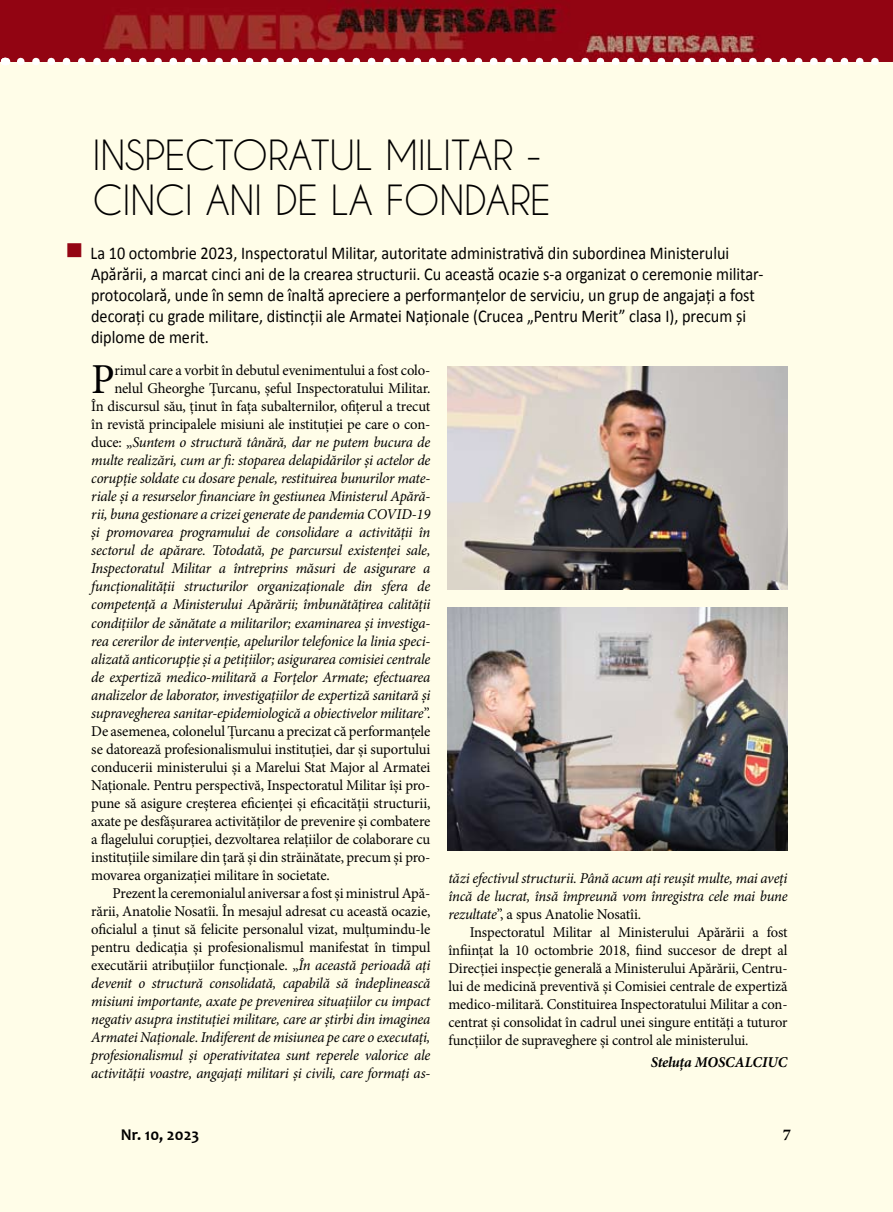
<style>
.page{position:relative;width:893px;height:1212px;background:#fff}
.page>*{position:absolute;margin:0;border:0;box-sizing:border-box;transform-origin:0 0}
.t1{font:42.75px "Minion Pro";color:#000}
.t2{font:39px/45px "Caviar Dreams";letter-spacing:-.01em;color:#000}
.t3{font:18px/21px "Calibri";color:#000;scale:.9 1}
.t4{font:700 16.5px "Candara";color:#000}
.t5{font:700 16.5px "Minion Pro";color:#000}
.t6{font:italic 15px/18px "Minion Pro";letter-spacing:-.02em;color:#000;text-align:justify}
.t7{font:15px/18px "Minion Pro";letter-spacing:-.01em;color:#000;text-align:justify}
.t8{font:italic 700 15px "Minion Pro";letter-spacing:-.01em;color:#000}
.s1{color:#940513}
.s2{font-style:normal}
</style>
<div class="page">
<div style="left:0;top:54px;width:893px;height:1158px;background:#fffde8"></div>
<img style="left:447px;top:366px;width:341px;height:224px">
<img style="left:448px;top:608px;width:339px;height:243px">
<img style="left:0;top:0;width:892px;height:61px">
<svg style="left:21px;top:58px;width:872px;height:7px"></svg>
<svg style="left:0;top:58px;width:7px;height:7px"></svg>
<h2 class="t2" style="left:93px;top:132px;width:460px">I NSPECTORATUL MILITAR -<br>CINCI ANI DE LA FONDARE</h2>
<p class="t3" style="left:91px;top:242px;width:748px;text-indent:-26px"><span class="s1">■</span> La 10 octombrie 2023, Inspectoratul Militar, autoritate administrativă din subordinea Ministerului Apărării, a marcat cinci ani de la crearea structurii. Cu această ocazie s-a organizat o ceremonie militar&shy;protocolară, unde în semn de înaltă apreciere a performanțelor de serviciu, un grup de angajați a fost decorați cu grade militare, distincții ale Armatei Naționale (Crucea „Pentru Merit” clasa I), precum și diplome de merit.</p>
<h1 class="t1" style="left:91px;top:351px;width:25px">P</h1>
<p class="t7" style="left:114px;top:362px;width:317px">rimul care a vorbit în debutul evenimentului a fost colo-</p>
<p class="t7" style="left:114px;top:380px;width:317px">nelul Gheorghe Țurcanu, șeful Inspectoratului Militar.</p>
<p class="t7" style="left:91px;top:398px;width:341px">În discursul său, ținut în fața subalternilor, ofițerul a trecut</p>
<p class="t7" style="left:91px;top:416px;width:341px">în revistă principalele misiuni ale instituției pe care o con-</p>
<p class="t6" style="left:91px;top:434px;width:341px"><span class="s2">duce: „</span>Suntem o structură tânără, dar ne putem bucura de</p>
<p class="t6" style="left:91px;top:452px;width:341px">multe realizări, cum ar fi: stoparea delapidărilor și actelor de</p>
<p class="t6" style="left:91px;top:470px;width:341px">corupție soldate cu dosare penale, restituirea bunurilor mate-</p>
<p class="t6" style="left:91px;top:488px;width:341px">riale și a resurselor financiare în gestiunea Ministerul Apără-</p>
<p class="t6" style="left:91px;top:506px;width:295px">rii, buna gestionare a crizei generate de pandemia Covid</p>
<p class="t6" style="left:91px;top:506px;width:341px;text-indent:320px">-19 și promovarea programului de consolidare a activității în sectorul de apărare. Totodată, pe parcursul existenței sale, Inspectoratul Militar a întreprins măsuri de asigurare a funcționalității structurilor organizaționale din sfera de competență a Ministerului Apărării; îmbunătățirea calității condițiilor de sănătate a militarilor; examinarea și investiga&shy;rea cererilor de intervenție, apelurilor telefonice la linia speci&shy;alizată anticorupție și a petițiilor; asigurarea comisiei centrale de expertiză medico-militară a Forțelor Armate; efectuarea analizelor de laborator, investigațiilor de expertiză sanitară și supravegherea sanitar-epidemiologică a obiectivelor militare<span class="s2">”.<br>De asemenea, colonelul Țurcanu a precizat că performanțele se datorează profesionalismului instituției, dar și suportului conducerii ministerului și a Marelui Stat Major al Armatei Naționale. Pentru perspectivă, Inspectoratul Militar își pro&shy;pune să asigure creșterea eficienței și eficacității structurii, axate pe desfășurarea activităților de prevenire și combatere a flagelului corupției, dezvoltarea relațiilor de colaborare cu instituțiile similare din țară și din străinătate, precum și pro&shy;movarea organizației militare în societate.</span></p>
<p class="t6" style="left:91px;top:884px;width:341px;text-indent:21px"><span class="s2">Prezent la ceremonialul aniversar a fost și ministrul Apă&shy;rării, Anatolie Nosatîi. În mesajul adresat cu această ocazie, oficialul a ținut să felicite personalul vizat, mulțumindu-le pentru dedicația și profesionalismul manifestat în timpul executării atribuțiilor funcționale. „</span>În această perioadă ați devenit o structură consolidată, capabilă să îndeplinească misiuni importante, axate pe prevenirea situațiilor cu impact negativ asupra instituției militare, care ar știrbi din imaginea Armatei Naționale. Indiferent de misiunea pe care o executați, profesionalismul și operativitatea sunt reperele valorice ale activității voastre, angajați militari și civili, care formați as-</p>
<p class="t6" style="left:448px;top:869px;width:341px">tăzi efectivul structurii. Până acum ați reușit multe, mai aveți încă de lucrat, însă împreună vom înregistra cele mai bune rezultate<span class="s2">”, a spus Anatolie Nosatîi.</span></p>
<p class="t7" style="left:448px;top:923px;width:341px;text-indent:21px">Inspectoratul Militar al Ministerului Apărării a fost înființat la 10 octombrie 2018, fiind succesor de drept al Direcției inspecție generală a Ministerului Apărării, Centru&shy;lui de medicină preventivă și Comisiei centrale de expertiză medico-militară. Constituirea Inspectoratului Militar a con&shy;centrat și consolidat în cadrul unei singure entități a tuturor funcțiilor de supraveghere și control ale ministerului.</p>
<p class="t8" style="left:651px;top:1051px;width:138px">STELUȚA MOSCAL CIUC</p>
<p class="t4" style="left:121px;top:1124px;width:80px">Nr. 10, 2023</p>
<p class="t5" style="left:783px;top:1123px;width:10px">7</p>
</div>
